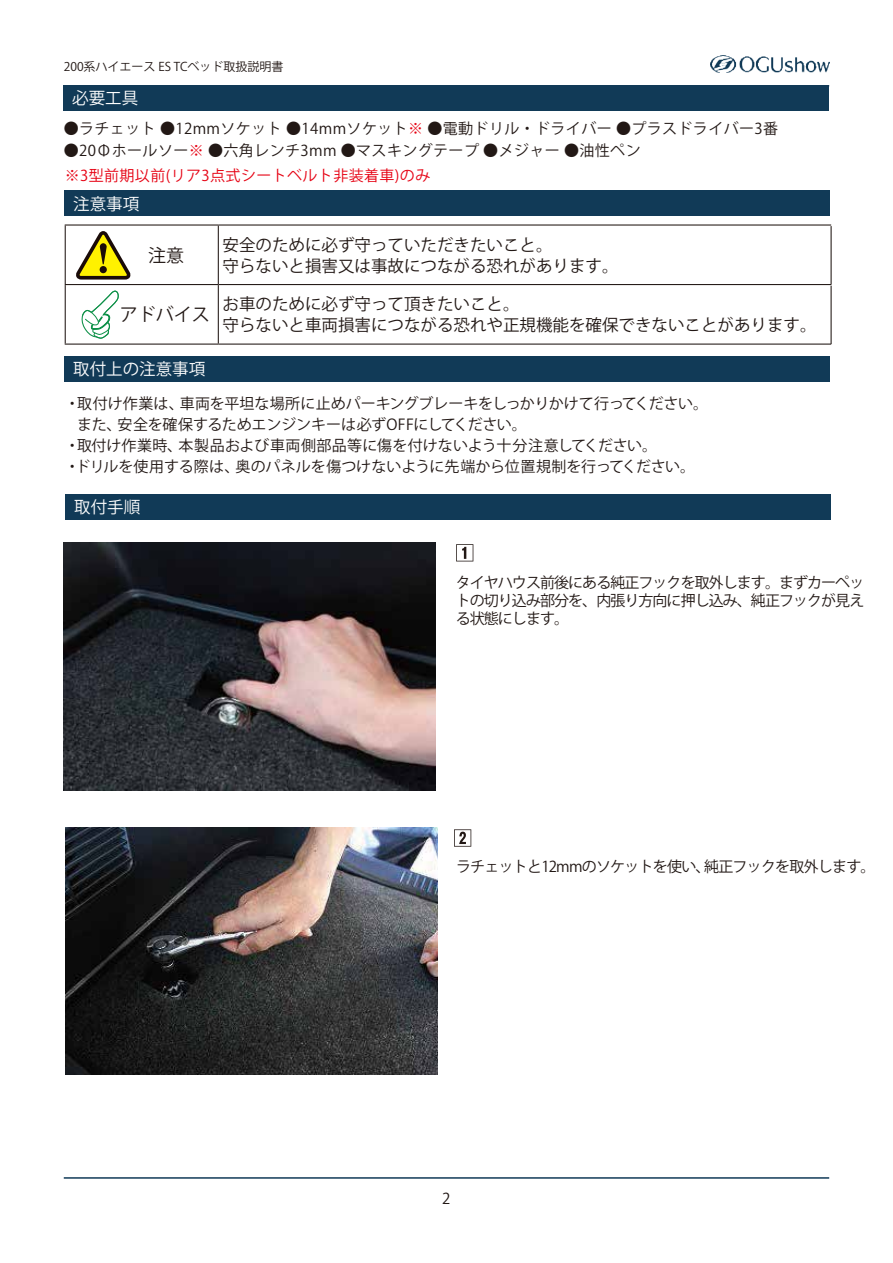
<style>
.page{position:relative;width:893px;height:1263px;background:#fff}
.page>*{position:absolute;margin:0;border:0;box-sizing:border-box;transform-origin:0 0}
.t1{font:18px "Gothic MB101 Pr 6 N Bold 83 pv RKSJ H";color:#221815}
.t2{font:16.5px/21px "Gothic MB101 Pr 6 N Bold 83 pv RKSJ H";color:#221815}
.t3{font:16.5px "Gothic MB101 Pr 6 N Bold 83 pv RKSJ H";color:#fff}
.t4{font:15px/18px "Gothic MB101 Pr 6 N Regular 83 pv RKSJ H";letter-spacing:-.005em;color:#221815;text-align:justify}
.t5{font:15px "Gothic MB101 Pr 6 N Regular 83 pv RKSJ H";letter-spacing:.025em;color:#221815}
.t6{font:15px "Gothic MB101 Pr 6 N Regular 83 pv RKSJ H";letter-spacing:-.05em;color:#221815}
.t7{font:15px "Gothic MB101 Pr 6 N Regular 83 pv RKSJ H";letter-spacing:.025em;color:#e60012}
.t8{font:15px "Futo Go B101 Pr 6 N Bold 83 pv RKSJ H";color:#221815}
.t9{font:12px "Gothic MB101 Pr 6 N Regular 83 pv RKSJ H";color:#221815}
.s1{color:#e60012}
</style>
<div class="page">
<img style="left:711px;top:55px;width:118px;height:17px">
<hr style="left:64px;top:1177px;width:765px;height:2px;background:#113a57">
<hr style="left:65px;top:224px;width:153px;height:2px;background:#221815">
<hr style="left:65px;top:226px;width:1px;height:58px;background:#221815">
<hr style="left:218px;top:224px;width:613px;height:2px;background:#221815">
<hr style="left:218px;top:226px;width:1px;height:58px;background:#221815">
<hr style="left:831px;top:226px;width:1px;height:59px;background:#221815">
<hr style="left:65px;top:284px;width:153px;height:1px;background:#221815">
<hr style="left:65px;top:285px;width:1px;height:59px;background:#221815">
<hr style="left:218px;top:284px;width:613px;height:1px;background:#221815">
<hr style="left:218px;top:285px;width:1px;height:59px;background:#221815">
<hr style="left:831px;top:286px;width:1px;height:58px;background:#221815">
<hr style="left:65px;top:344px;width:153px;height:1px;background:#221815">
<hr style="left:218px;top:344px;width:613px;height:1px;background:#221815">
<svg style="left:456px;top:544px;width:17px;height:17px"></svg>
<svg style="left:454px;top:829px;width:17px;height:18px"></svg>
<div style="left:64px;top:85px;width:765px;height:26px;background:#113a57"></div>
<div style="left:65px;top:356px;width:765px;height:25px;background:#113a57"></div>
<div style="left:66px;top:494px;width:765px;height:26px;background:#113a57"></div>
<div style="left:65px;top:190px;width:765px;height:26px;background:#113a57"></div>
<svg style="left:76px;top:231px;width:55px;height:49px"></svg>
<svg style="left:81px;top:290px;width:38px;height:49px"></svg>
<img style="left:63px;top:542px;width:372px;height:248px">
<img style="left:65px;top:828px;width:373px;height:246px">
<p class="t9" style="left:64px;top:60px;width:221px">200系ハイエース ES TCベッド取扱説明書</p>
<p class="t3" style="left:72px;top:89px;width:67px">必要工具</p>
<p class="t5" style="left:64px;top:120px;width:716px">●ラチェット ●12mmソケット ●14mmソケット<span class="s1">※</span> ●電動ドリル・ドライバー ●プラスドライバー3番</p>
<p class="t5" style="left:64px;top:142px;width:578px">●20Φホールソー<span class="s1">※</span> ●六角レンチ3mm ●マスキングテープ ●メジャー ●油性ペン</p>
<p class="t7" style="left:65px;top:167px;width:367px">※3型前期以前(リア3点式シートベルト非装着車)のみ</p>
<p class="t3" style="left:73px;top:194px;width:67px">注意事項</p>
<p class="t1" style="left:148px;top:245px;width:37px">注意</p>
<p class="t2" style="left:223px;top:234px;width:397px">安全のために必ず守っていただきたいこと。<br>守らないと損害又は事故につながる恐れがあります。</p>
<p class="t1" style="left:120px;top:304px;width:91px">アドバイス</p>
<p class="t2" style="left:223px;top:294px;width:596px">お車のために必ず守って頂きたいこと。<br>守らないと車両損害につながる恐れや正規機能を確保できないことがあります。</p>
<p class="t3" style="left:73px;top:359px;width:133px">取付上の注意事項</p>
<p class="t4" style="left:65px;top:395px;width:645px">・取付け作業は、車両を平坦な場所に止めパーキングブレーキをしっかりかけて行ってください。</p>
<p class="t4" style="left:77px;top:416px;width:451px">また、安全を確保するためエンジンキーは必ずOFFにしてください。</p>
<p class="t4" style="left:65px;top:437px;width:594px">・取付け作業時、本製品および車両側部品等に傷を付けないよう十分注意してください。</p>
<p class="t4" style="left:65px;top:458px;width:632px">・ドリルを使用する際は、奥のパネルを傷つけないように先端から位置規制を行ってください。</p>
<p class="t3" style="left:74px;top:498px;width:67px">取付手順</p>
<p class="t4" style="left:456px;top:574px;width:410px">タイヤハウス前後にある純正フックを取外します。まずカーペットの切り込み部分を、内張り方向に押し込み、純正フックが見える状態にします。</p>
<p class="t6" style="left:456px;top:858px;width:421px">ラチェットと12mmのソケットを使い、純正フックを取外します。</p>
<p class="t8" style="left:442px;top:1190px;width:10px">2</p>
</div>
